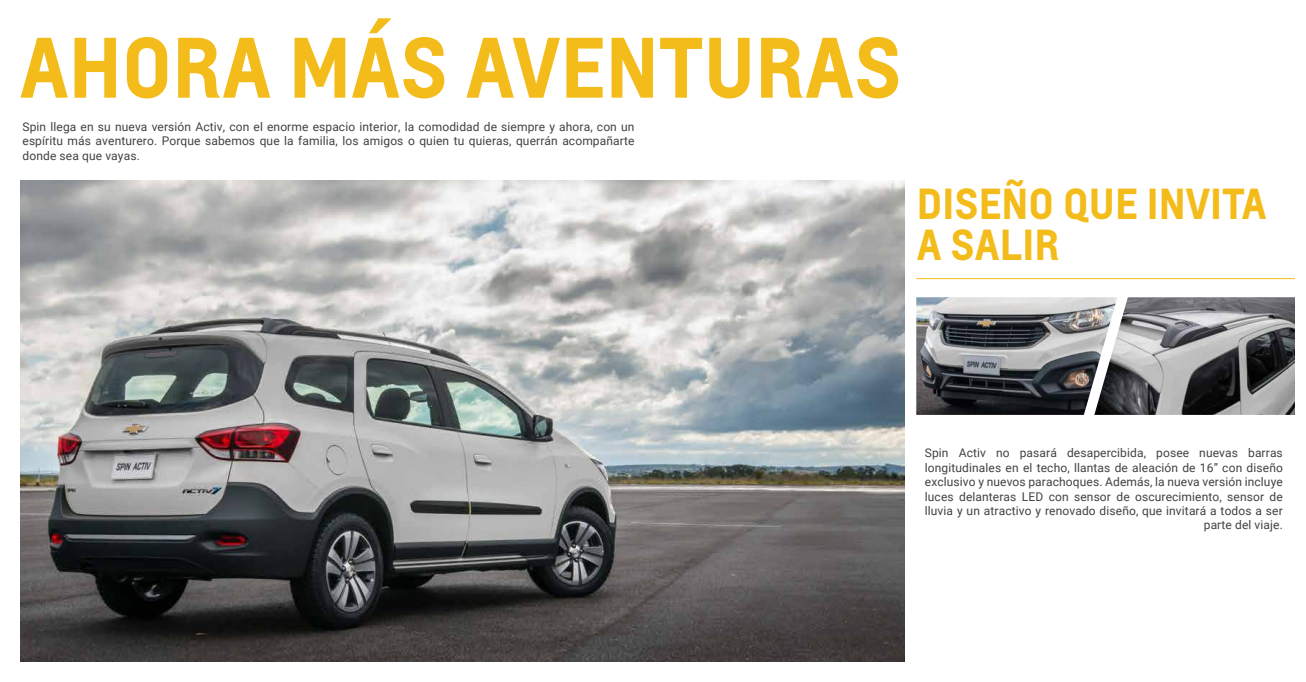
<style>
.page{position:relative;width:1306px;height:682px;background:#fff}
.page>*{position:absolute;margin:0;border:0;box-sizing:border-box;transform-origin:0 0}
.t1{font:700 79.9px "Louis Global 2";color:#f3bc1a}
.t2{font:700 40.5px/40.9px "Louis Global 2";color:#f3bc1a}
.t3{font:12px/14.4px "Roboto";letter-spacing:.01em;color:#424142;text-align:right}
</style>
<div class="page">
<img style="left:21px;top:180px;width:884px;height:481px">
<hr style="left:916px;top:278px;width:379px;height:1px;background:#f3bc1a">
<img style="left:916px;top:297px;width:178px;height:118px">
<img style="left:1094px;top:297px;width:201px;height:118px">
<h1 class="t1" style="left:20px;top:9px;width:883px">AHORA MÁS AVENTURAS</h1>
<p class="t3" style="left:23px;top:119px;width:613px;text-align:justify">Spin llega en su nueva versión Activ, con el enorme espacio interior, la comodidad de siempre y ahora, con un espíritu más aventurero. Porque sabemos que la familia, los amigos o quien tu quieras, querrán acompañarte donde sea que vayas.</p>
<h2 class="t2" style="left:917px;top:182px;width:351px">DISEÑO QUE INVITA<br>A SALIR</h2>
<p class="t3" style="left:925px;top:445px;width:359px">Spin Activ no pasará desapercibida, posee nuevas barras longitudinales en el techo, llantas de aleación de 16” con diseño exclusivo y nuevos parachoques. Además, la nueva versión incluye luces delanteras LED con sensor de oscurecimiento, sensor de lluvia y un atractivo y renovado diseño, que invitará a todos a ser parte del viaje.</p>
</div>
